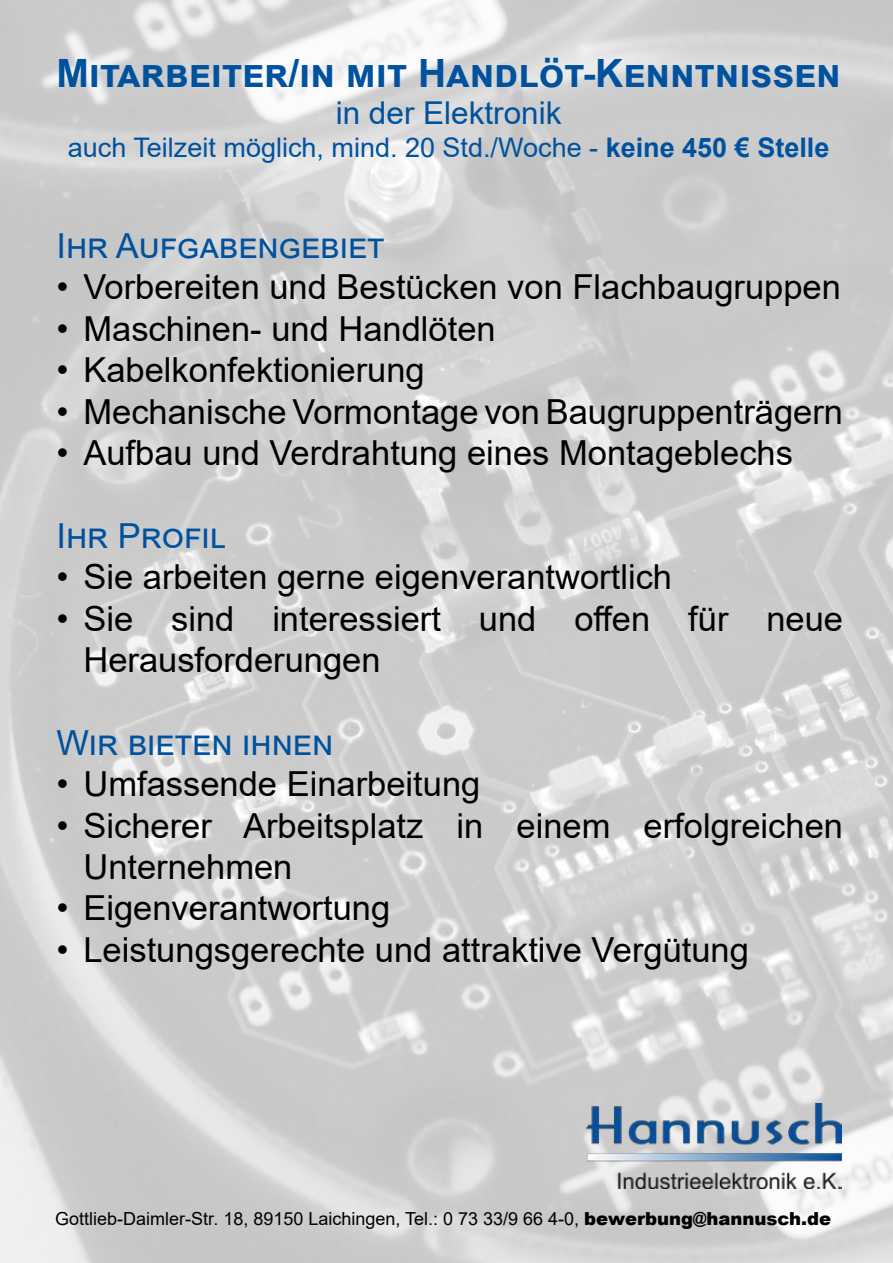
<style>
.page{position:relative;width:893px;height:1263px;background:#fff}
.page>*{position:absolute;margin:0;border:0;box-sizing:border-box;transform-origin:0 0}
.t1{font:700 39px "Arial";color:#00519e}
.t2{font:34.5px/41.4px "Arial";color:#000}
.t3{font:34.5px "Arial";color:#00519e}
.t4{font:31.5px "Arial";color:#00519e}
.t5{font:27px "Arial";color:#00519e}
.t6{font:18px "Arial";color:#000}
.s1{font-weight:700}
.s2{font-weight:900}
</style>
<div class="page">
<img style="left:0;top:0;width:893px;height:1263px">
<img style="left:587px;top:1104px;width:255px;height:84px">
<p class="t1" style="left:56px;top:45px;width:786px">Mitarbeiter/in mit Handlöt-Kenntnissen</p>
<p class="t4" style="left:336px;top:92px;width:227px">in der Elektronik</p>
<p class="t5" style="left:68px;top:129px;width:763px">auch Teilzeit möglich, mind. 20 Std./Woche - <span class="s1">keine 450 € Stelle</span></p>
<p class="t3" style="left:56px;top:222px;width:330px">Ihr Aufgabengebiet</p>
<p class="t2" style="left:56px;top:266px;width:786px">• Vorbereiten und Bestücken von Flachbaugruppen</p>
<p class="t2" style="left:56px;top:308px;width:441px">• Maschinen- und Handlöten</p>
<p class="t2" style="left:56px;top:349px;width:370px">• Kabelkonfektionierung</p>
<p class="t2" style="left:56px;top:390px;width:788px">• Mechanische Vormontage von Baugruppenträgern</p>
<p class="t2" style="left:56px;top:432px;width:738px">• Aufbau und Verdrahtung eines Montageblechs</p>
<p class="t3" style="left:56px;top:512px;width:171px">Ihr Profil</p>
<p class="t2" style="left:56px;top:556px;width:617px">• Sie arbeiten gerne eigenverantwortlich</p>
<p class="t2" style="left:83px;top:597px;width:761px;text-indent:-27px">• Sie sind interessiert und offen für neue<br>Herausforderungen</p>
<p class="t3" style="left:56px;top:719px;width:278px">Wir bieten ihnen</p>
<p class="t2" style="left:56px;top:763px;width:425px">• Umfassende Einarbeitung</p>
<p class="t2" style="left:83px;top:804px;width:761px;text-indent:-27px">• Sicherer Arbeitsplatz in einem erfolgreichen<br>Unternehmen</p>
<p class="t2" style="left:56px;top:887px;width:335px">• Eigenverantwortung</p>
<p class="t2" style="left:56px;top:929px;width:694px">• Leistungsgerechte und attraktive Vergütung</p>
<p class="t6" style="left:55px;top:1206px;width:777px">Gottlieb-Daimler-Str. 18, 89150 Laichingen, Tel.: 0 73 33/9 66 4-0, <span class="s2">bewerbung@hannusch.de</span></p>
</div>
